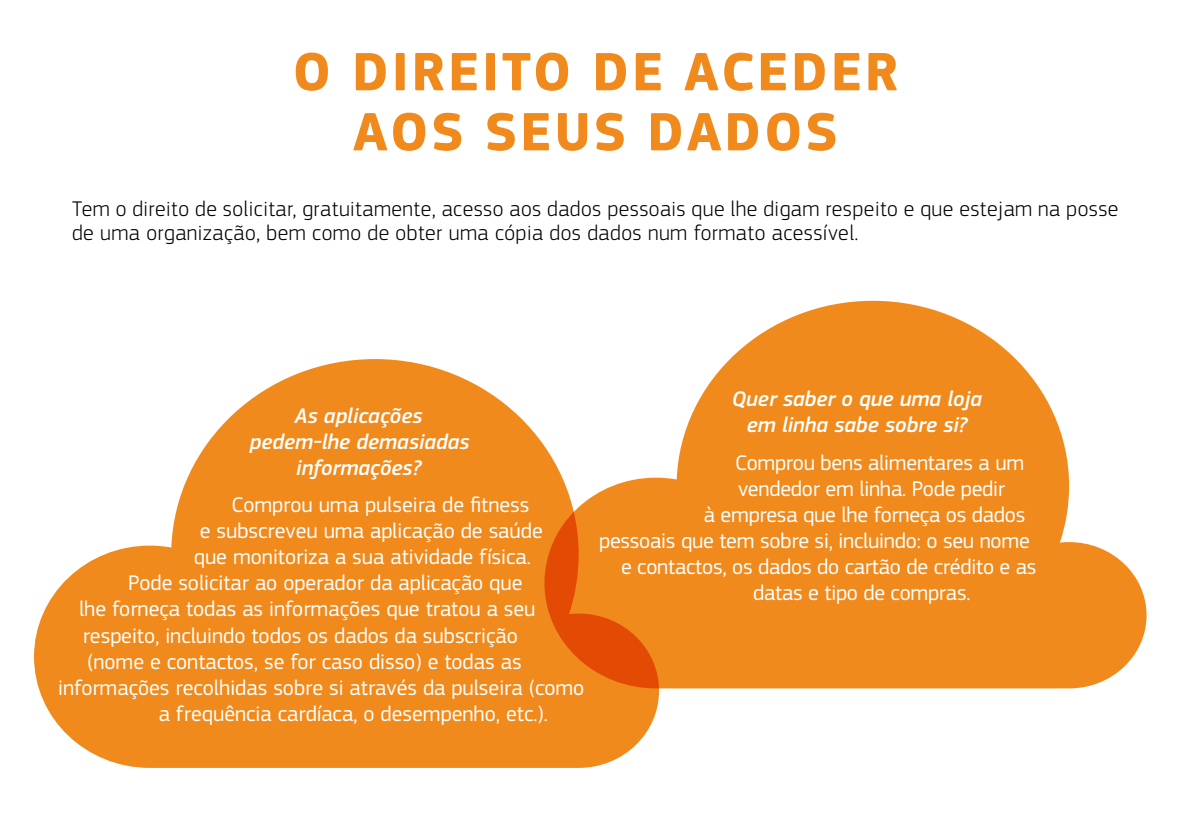
<style>
.page{position:relative;width:1191px;height:840px;background:#fff}
.page>*{position:absolute;margin:0;border:0;box-sizing:border-box;transform-origin:0 0}
._2-Title{font:700 56px/60px "EC Square Sans Pro";letter-spacing:.05em;color:#f18a1c;text-align:center}
.t1{font:22px "EC Square Sans Pro";color:#fff}
._4-Body_Black{font:300 22px/24px "EC Square Sans Pro";letter-spacing:.02em;color:#000}
.t2{font:italic 500 22px/26px "EC Square Sans Pro";color:#fff;text-align:center}
</style>
<div class="page">
<svg style="left:34px;top:359px;width:625px;height:408px;fill:#f18a1c"></svg>
<svg style="left:544px;top:300px;width:602px;height:388px;fill:#f18a1c"></svg>
<h1 class="_2-Title" style="left:292px;top:44px;width:607px">O DIREITO DE ACEDER<br>AOS SEUS DADOS</h1>
<p class="_4-Body_Black" style="left:72px;top:197px;width:1048px">Tem o direito de solicitar, gratuitamente, acesso aos dados pessoais que lhe digam respeito e que estejam na posse de uma organização, bem como de obter uma cópia dos dados num formato acessível.</p>
<p class="t2" style="left:250px;top:403px;width:221px">As aplicações pedem-lhe demasiadas informações?</p>
<p class="t1" style="left:231px;top:492px;width:299px">Comprou uma pulseira de fitness</p>
<p class="t1" style="left:200px;top:518px;width:344px">e subscreveu uma aplicação de saúde</p>
<p class="t1" style="left:194px;top:544px;width:338px">que monitoriza a sua atividade física.</p>
<p class="t1" style="left:128px;top:570px;width:396px">Pode solicitar ao operador da aplicação que</p>
<p class="t1" style="left:79px;top:596px;width:458px">lhe forneça todas as informações que tratou a seu</p>
<p class="t1" style="left:83px;top:622px;width:436px">respeito, incluindo todos os dados da subscrição</p>
<p class="t1" style="left:87px;top:648px;width:436px">(nome e contactos, se for caso disso) e todas as</p>
<p class="t1" style="left:58px;top:674px;width:527px">informações recolhidas sobre si através da pulseira (como</p>
<p class="t1" style="left:159px;top:700px;width:391px">a frequência cardíaca, o desempenho, etc.).</p>
<p class="t2" style="left:731px;top:386px;width:252px">Quer saber o que uma loja em linha sabe sobre si?</p>
<p class="t1" style="left:735px;top:449px;width:290px">Comprou bens alimentares a um</p>
<p class="t1" style="left:738px;top:475px;width:269px">vendedor em linha. Pode pedir</p>
<p class="t1" style="left:703px;top:501px;width:323px">à empresa que lhe forneça os dados</p>
<p class="t1" style="left:599px;top:527px;width:432px">pessoais que tem sobre si, incluindo: o seu nome</p>
<p class="t1" style="left:621px;top:553px;width:417px">e contactos, os dados do cartão de crédito e as</p>
<p class="t1" style="left:753px;top:579px;width:219px">datas e tipo de compras.</p>
</div>
